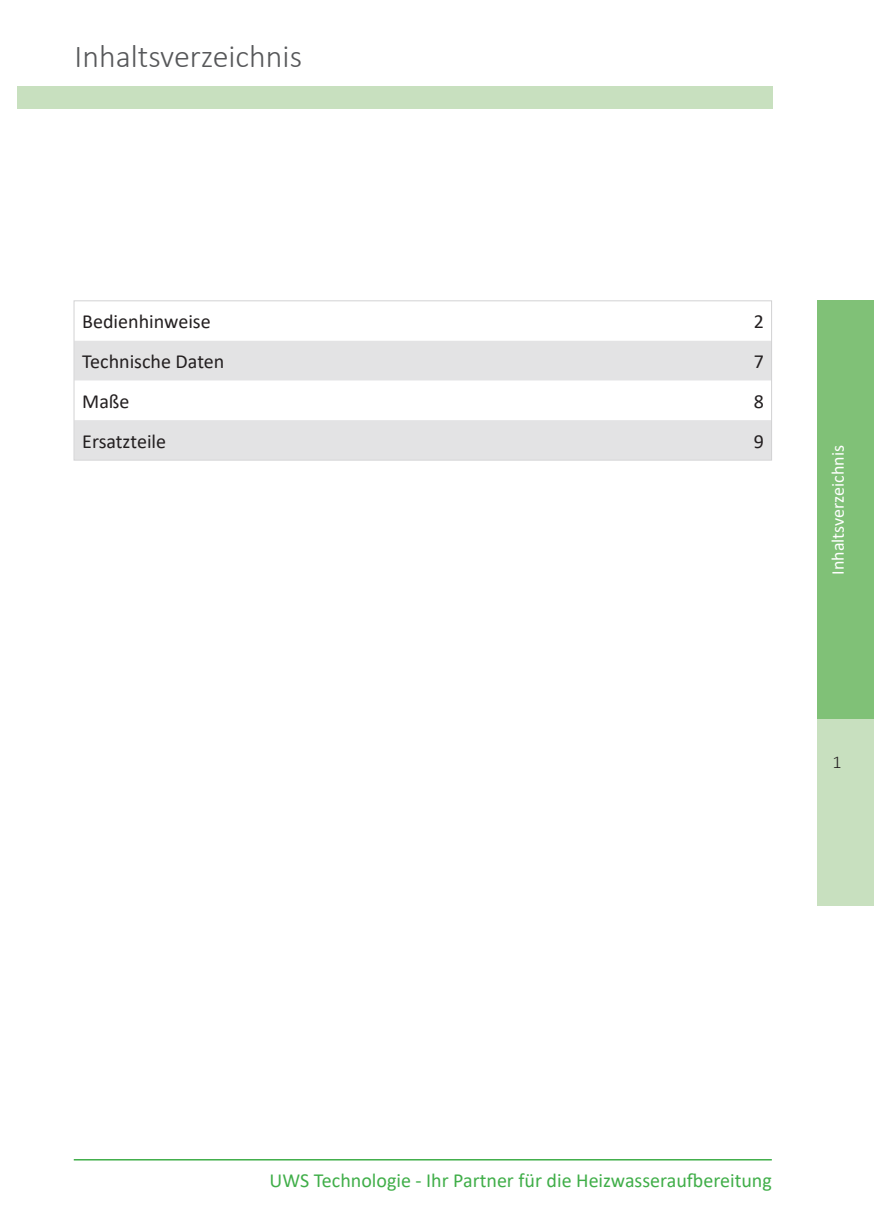
<style>
.page{position:relative;width:874px;height:1225px;background:#fff}
.page>*{position:absolute;margin:0;border:0;box-sizing:border-box;transform-origin:0 0}
.t1{font:300 32px "Calibri";color:#57585a}
.t2{font:20px "Calibri";color:#40ae49}
.Absatzformat_3{font:20px "Calibri";color:#231f20}
.Absatzformat_4{font:20px "Calibri";color:#231f20}
.t3{font:18px "Calibri";color:#fff}
.t4{font:300 18px "Calibri";color:#231f20}
</style>
<div class="page">
<hr style="left:74px;top:1159px;width:697px;height:1px;background:#40ae49">
<div style="left:816px;top:300px;width:57px;height:419px;background:#80c177"></div>
<div style="left:816px;top:719px;width:57px;height:186px;background:#c8e0bf"></div>
<div style="left:17px;top:86px;width:755px;height:23px;background:#c8e0bf"></div>
<svg style="left:76px;top:341px;width:693px;height:117px;fill:#e3e3e4"></svg>
<div style="left:74px;top:300px;width:697px;height:160px;border:1px solid #d2d2d3"></div>
<p class="t1" style="left:75px;top:37px;width:229px">Inhaltsverzeichnis</p>
<p class="Absatzformat_3" style="left:82px;top:308px;width:130px">Bedienhinweise</p>
<p class="Absatzformat_3" style="left:753px;top:308px;width:12px">2</p>
<p class="Absatzformat_3" style="left:82px;top:347px;width:143px">Technische Daten</p>
<p class="Absatzformat_3" style="left:753px;top:347px;width:12px">7</p>
<p class="Absatzformat_4" style="left:82px;top:387px;width:49px">Maße</p>
<p class="Absatzformat_3" style="left:753px;top:387px;width:12px">8</p>
<p class="Absatzformat_4" style="left:82px;top:427px;width:85px">Ersatzteile</p>
<p class="Absatzformat_3" style="left:753px;top:427px;width:12px">9</p>
<p class="t3" style="left:825px;top:575px;width:131px;rotate:-90deg">Inhaltsverzeichnis</p>
<p class="t4" style="left:832px;top:751px;width:11px">1</p>
<p class="t2" style="left:269px;top:1166px;width:503px">UWS Technologie - Ihr Partner für die Heizwasseraufbereitung</p>
</div>
